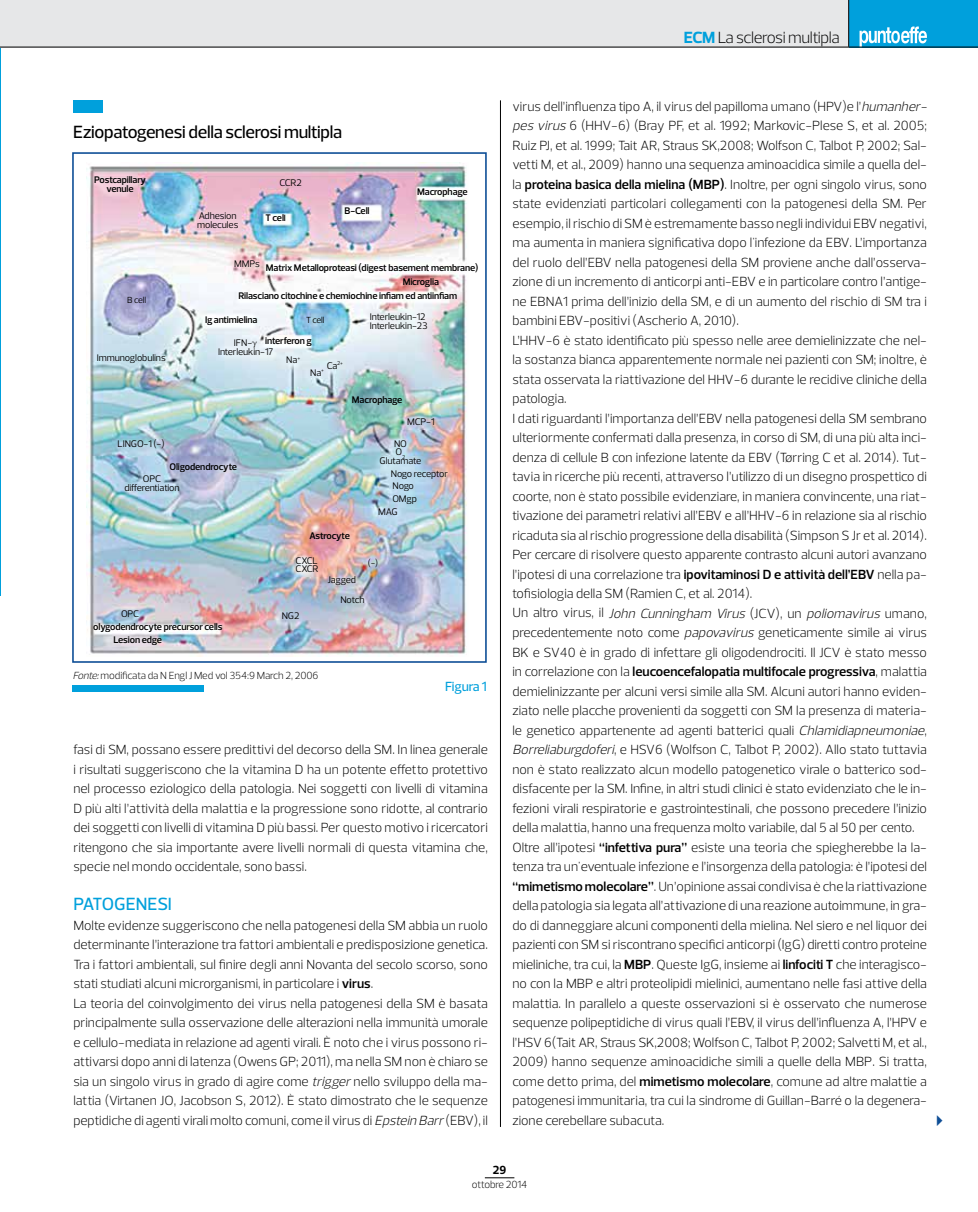
<style>
.page{position:relative;width:978px;height:1212px;background:#fff}
.page>*{position:absolute;margin:0;border:0;box-sizing:border-box;transform-origin:0 0}
.t1{font:500 18px "Prelo";letter-spacing:-.015em;color:#000}
.t2{font:500 18px "Prelo";color:#00a0dc}
.t3{font:300 16.5px "Prelo";letter-spacing:-.02em;color:#000}
.t4{font:300 13.5px/19.5px "Prelo";color:#000}
.t5{font:500 13.5px "Prelo";letter-spacing:-.01em;color:#00a0dc}
.t6{font:700 12px "Prelo";color:#000}
.t7{font:300 10.5px "Prelo";letter-spacing:-.01em;color:#000}
.t8{font:600 9.75px/8.7px "Prelo";letter-spacing:-.01em;color:#000;text-align:center}
.t9{font:9.75px/8.7px "Prelo";letter-spacing:-.01em;color:#000}
.t10{font:9.75px/11.6px "Prelo";letter-spacing:-.04em;color:#000}
.t11{font:9.75px/8.7px "Prelo";letter-spacing:-.03em;color:#000}
.t12{font:9px "Prelo";letter-spacing:-.01em;color:#000}
.s1{font-size:9px}
.s2{font-family:"Graeca"}
.s3{font-size:5.7px}
.s4{font-style:italic}
.s5{font-weight:600}
.s6{font-weight:700;color:#00a0dc}
</style>
<div class="page">
<hr style="left:0;top:46px;width:1px;height:549px;background:#00a0dc">
<hr style="left:500px;top:100px;width:1px;height:1027px;background:#000">
<div style="left:73px;top:100px;width:30px;height:13px;background:#00a0dc"></div>
<img style="left:87px;top:162px;width:380px;height:494px">
<div style="left:72px;top:152px;width:415px;height:511px;border:2px solid #0e4e96"></div>
<div style="left:72px;top:686px;width:132px;height:6px;background:#00a0dc"></div>
<svg style="left:485px;top:1177px;width:29px;height:1px"></svg>
<div style="left:0;top:0;width:849px;height:47px;background:#e6e7e8"></div>
<div style="left:849px;top:0;width:129px;height:47px;background:#00a0dc"></div>
<svg style="left:860px;top:26px;width:67px;height:21px"></svg>
<hr style="left:848px;top:0;width:1px;height:47px;background:#000">
<hr style="left:0;top:47px;width:978px;height:1px;background:#000">
<h1 class="t1" style="left:73px;top:120px;width:270px">Eziopatogenesi della sclerosi multipla</h1>
<p class="t8" style="left:94px;top:176px;width:53px">Postcapillary venule</p>
<p class="t9" style="left:197px;top:212px;width:43px">Adhesion molecules</p>
<p class="t9" style="left:279px;top:179px;width:24px">CCR2</p>
<p class="t8" style="left:266px;top:214px;width:22px">T cel<span class="s1">l</span></p>
<p class="t8" style="left:344px;top:206px;width:27px">B-Cell</p>
<p class="t8" style="left:417px;top:188px;width:52px">Macrophage</p>
<p class="t12" style="left:127px;top:294px;width:20px">B cell</p>
<p class="t9" style="left:97px;top:353px;width:70px">Immunoglobulins</p>
<p class="t9" style="left:234px;top:259px;width:27px">MMPs</p>
<p class="t8" style="left:266px;top:263px;width:214px">Matrix Metalloproteasi (digest basement membrane)</p>
<p class="t8" style="left:238px;top:292px;width:220px">Rilasciano citochine e chemiochine infiam ed antiinfiam</p>
<p class="t8" style="left:403px;top:277px;width:38px">Microglia</p>
<p class="t8" style="left:205px;top:316px;width:54px">Ig antimielina</p>
<p class="t12" style="left:306px;top:314px;width:20px">T cell</p>
<p class="t8" style="left:265px;top:336px;width:48px">interferon g</p>
<p class="t9" style="left:218px;top:338px;width:57px;text-align:center">IFN-<span class="s2">g<br></span>Interleukin-17</p>
<p class="t9" style="left:286px;top:355px;width:15px">Na<sup>+</sup></p>
<p class="t9" style="left:310px;top:365px;width:34px">Na<span class="s3">+</span> Ca<sup>2+</sup></p>
<p class="t9" style="left:370px;top:313px;width:59px">Interleukin-12<br>Interleukin-23</p>
<p class="t8" style="left:352px;top:396px;width:52px">Macrophage</p>
<p class="t9" style="left:118px;top:440px;width:49px">LINGO-1 (-)</p>
<p class="t9" style="left:124px;top:475px;width:57px;text-align:center">OPC differentiation</p>
<p class="t8" style="left:169px;top:462px;width:69px">Oligodendrocyte</p>
<p class="t8" style="left:309px;top:532px;width:42px">Astrocyte</p>
<p class="t11" style="left:295px;top:556px;width:25px">CXCL<br>CXCR</p>
<p class="t9" style="left:407px;top:417px;width:29px">MCP-1</p>
<p class="t9" style="left:380px;top:439px;width:43px;text-align:center">NO<br>O<sub>2<br></sub>Glutamate</p>
<p class="t10" style="left:391px;top:468px;width:59px">Nogo receptor<br>Nogo</p>
<p class="t9" style="left:378px;top:492px;width:40px;line-height:12.6px;text-indent:14px">OMgp<br>MAG</p>
<p class="t12" style="left:368px;top:557px;width:12px">(-)</p>
<p class="t9" style="left:340px;top:570px;width:26px;line-height:20px;text-indent:-13px">Jagged<br>Notch</p>
<p class="t9" style="left:121px;top:610px;width:20px">OPC</p>
<p class="t9" style="left:282px;top:612px;width:19px">NG2</p>
<p class="t8" style="left:113px;top:620px;width:111px;line-height:13.2px;text-align:left;text-indent:-20px">olygodendrocyte precursor cells<br>Lesion edge</p>
<p class="t7" style="left:73px;top:669px;width:247px"><span class="s4">Fonte:</span>modificata da N Engl J Med vol 354:9 March 2, 2006</p>
<p class="t5" style="left:445px;top:679px;width:43px">Figura 1</p>
<p class="t4" style="left:73px;top:740px;width:416px;text-align:justify">fasi di SM, possano essere predittivi del decorso della SM. In linea generale i risultati suggeriscono che la vitamina D ha un potente effetto protettivo nel processo eziologico della patologia. Nei soggetti con livelli di vitamina D più alti l’attività della malattia e la progressione sono ridotte, al contrario dei soggetti con livelli di vitamina D più bassi. Per questo motivo i ricercatori ritengono che sia importante avere livelli normali di questa vitamina che, specie nel mondo occidentale, sono bassi.</p>
<h1 class="t2" style="left:73px;top:893px;width:100px">PATOGENESI</h1>
<p class="t4" style="left:73px;top:915px;width:416px">Molte evidenze suggeriscono che nella patogenesi della SM abbia un ruolo determinante l’interazione tra fattori ambientali e predisposizione genetica.<br>Tra i fattori ambientali, sul finire degli anni Novanta del secolo scorso, sono stati studiati alcuni microrganismi, in particolare i <span class="s5">virus</span>.<br>La teoria del coinvolgimento dei virus nella patogenesi della SM è basata principalmente sulla osservazione delle alterazioni nella immunità umorale e cellulo-mediata in relazione ad agenti virali. È noto che i virus possono ri&shy;attivarsi dopo anni di latenza (Owens GP; 2011), ma nella SM non è chiaro se sia un singolo virus in grado di agire come <span class="s4">trigger</span>nello sviluppo della ma&shy;lattia (Virtanen JO, Jacobson S, 2012). È stato dimostrato che le sequenze peptidiche di agenti virali molto comuni, come il virus di <span class="s4">Epstein Barr</span>(EBV), il</p>
<p class="t3" style="left:684px;top:27px;width:158px"><span class="s6">ECM</span> La sclerosi multipla</p>
<p class="t4" style="left:512px;top:96px;width:420px">virus dell’influenza tipo A, il virus del papilloma umano (HPV)e l’<span class="s4">humanher&shy;pesvirus</span>6 (HHV-6) (Bray PF, et al. 1992; Markovic-Plese S, et al. 2005; Ruiz PJ, et al. 1999; Tait AR, Straus SK,2008; Wolfson C, Talbot P, 2002; Sal&shy;vetti M, et al., 2009) hanno una sequenza aminoacidica simile a quella del&shy;la <span class="s5">proteina basica della mielina (MBP)</span>. Inoltre, per ogni singolo virus, sono state evidenziati particolari collegamenti con la patogenesi della SM. Per esempio, il rischio di SM è estremamente basso negli individui EBV negativi, ma aumenta in maniera significativa dopo l'infezione da EBV. L’importanza del ruolo dell’EBV nella patogenesi della SM proviene anche dall’osserva&shy;zione di un incremento di anticorpi anti-EBV e in particolare contro l’antige&shy;ne EBNA1 prima dell’inizio della SM, e di un aumento del rischio di SM tra i bambini EBV-positivi (Ascherio A, 2010).<br>L’HHV-6 è stato identificato più spesso nelle aree demielinizzate che nel&shy;la sostanza bianca apparentemente normale nei pazienti con SM; inoltre, è stata osservata la riattivazione del HHV-6 durante le recidive cliniche della patologia.<br>I dati riguardanti l’importanza dell’EBV nella patogenesi della SM sembrano ulteriormente confermati dalla presenza, in corso di SM, di una più alta inci&shy;denza di cellule B con infezione latente da EBV (Tørring C et al. 2014). Tut&shy;tavia in ricerche più recenti, attraverso l’utilizzo di un disegno prospettico di coorte, non è stato possibile evidenziare, in maniera convincente, una riat&shy;tivazione dei parametri relativi all’EBV e all’HHV-6 in relazione sia al rischio ricaduta sia al rischio progressione della disabilità (Simpson S Jr et al. 2014).<br>Per cercare di risolvere questo apparente contrasto alcuni autori avanzano l’ipotesi di una correlazione tra <span class="s5">ipovitaminosi D e attività dell’EBV</span> nella pa&shy;tofisiologia della SM (Ramien C, et al. 2014).<br>U n a l t ro v i r u s , i l <span class="s4">John Cunningham Virus</span> ( J C V ) , u n <span class="s4">poliomavirus</span> u m a n o , precedentemente noto come <span class="s4">papovavirus</span> geneticamente simile ai virus BK e SV40 è in grado di infettare gli oligodendrociti. Il JCV è stato messo in correlazione con la <span class="s5">leucoencefalopatia multifocale progressiva</span>, malattia demielinizzante per alcuni versi simile alla SM. Alcuni autori hanno eviden&shy;ziato nelle placche provenienti da soggetti con SM la presenza di materia&shy;le genetico appartenente ad agenti batterici quali <span class="s4">Chlamidiapneumoniae</span>, <span class="s4">Borreliaburgdoferi</span>, e HSV6 (Wolfson C, Talbot P, 2002). Allo stato tuttavia non è stato realizzato alcun modello patogenetico virale o batterico sod&shy;disfacente per la SM. Infine, in altri studi clinici è stato evidenziato che le in&shy;fezioni virali respiratorie e gastrointestinali, che possono precedere l’inizio della malattia, hanno una frequenza molto variabile, dal 5 al 50 per cento.<br>Oltre all’ipotesi <span class="s5">“infettiva pura”</span> esiste una teoria che spiegherebbe la la&shy;tenza tra un'eventuale infezione e l’insorgenza della patologia: è l’ipotesi del <span class="s5">“mimetismo molecolare”</span>. Un’opinione assai condivisa è che la riattivazione della patologia sia legata all’attivazione di una reazione autoimmune, in gra&shy;do di danneggiare alcuni componenti della mielina. Nel siero e nel liquor dei pazienti con SM si riscontrano specifici anticorpi (IgG) diretti contro proteine mieliniche, tra cui, la <span class="s5">MBP</span>. Queste IgG, insieme ai <span class="s5">linfociti T</span> che interagisco&shy;no con la MBP e altri proteolipidi mielinici, aumentano nelle fasi attive della malattia. In parallelo a queste osservazioni si è osservato che numerose sequenze polipeptidiche di virus quali l’EBV, il virus dell’influenza A, l’HPV e l’HSV 6(Tait AR, Straus SK,2008; Wolfson C, Talbot P, 2002; Salvetti M, et al., 2009) hanno sequenze aminoacidiche simili a quelle della MBP. Si tratta, come detto prima, del <span class="s5">mimetismo molecolare</span>, comune ad altre malattie a patogenesi immunitaria, tra cui la sindrome di Guillan-Barré o la degenera&shy;zione cerebellare subacuta.</p>
<p class="t6" style="left:493px;top:1163px;width:15px">29</p>
<p class="t7" style="left:472px;top:1178px;width:57px">ottobre 2014</p>
</div>
